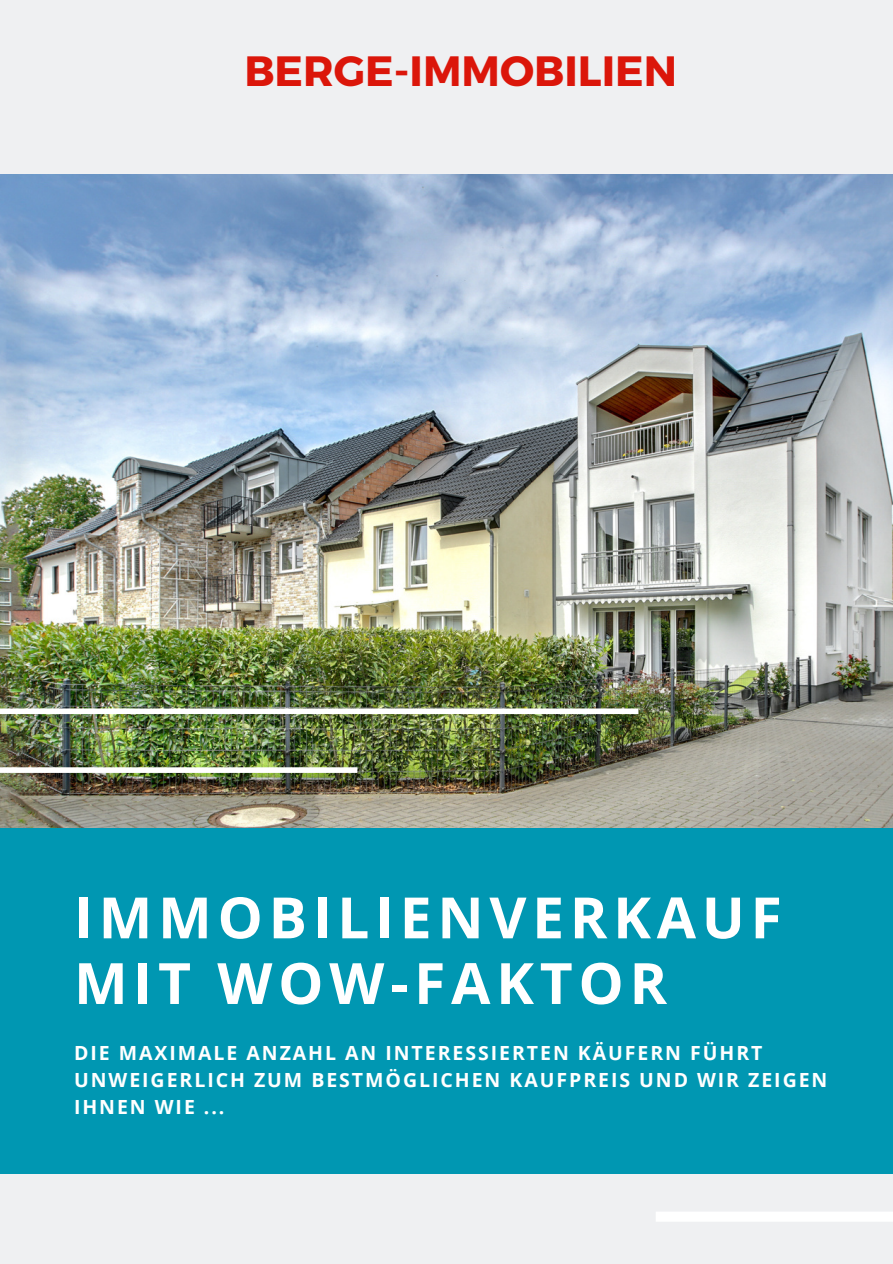
<style>
.page{position:relative;width:893px;height:1264px;background:#fff}
.page>*{position:absolute;margin:0;border:0;box-sizing:border-box;transform-origin:0 0}
.t1{font:700 57px/65.7px "Open Sans";letter-spacing:.1em;color:#fff}
.t2{font:700 42.3px "Montserrat";color:#db160a}
.t3{font:700 19.5px/27px "Open Sans";letter-spacing:.1em;color:#fff}
</style>
<div class="page">
<div style="left:0;top:0;width:892px;height:1263px;background:#eff0f2"></div>
<img style="left:0;top:174px;width:892px;height:654px">
<div style="left:0;top:828px;width:892px;height:346px;background:#0097b2"></div>
<div style="left:0;top:767px;width:357px;height:6px;background:#fff"></div>
<div style="left:655px;top:1211px;width:237px;height:10px;background:#fff"></div>
<div style="left:0;top:708px;width:638px;height:6px;background:#fff"></div>
<h1 class="t2" style="left:244px;top:44px;width:434px">BERGE-IMMOBILIEN</h1>
<h2 class="t1" style="left:74px;top:883px;width:709px">IMMOBILIENVERKAUF<br>MIT WOW-FAKTOR</h2>
<p class="t3" style="left:74px;top:1039px;width:754px">DIE MAXIMALE ANZAHL AN INTERESSIERTEN KÄUFERN FÜHRT<br>UNWEIGERLICH ZUM BESTMÖGLICHEN KAUFPREIS UND WIR ZEIGEN<br>IHNEN WIE ...</p>
</div>
